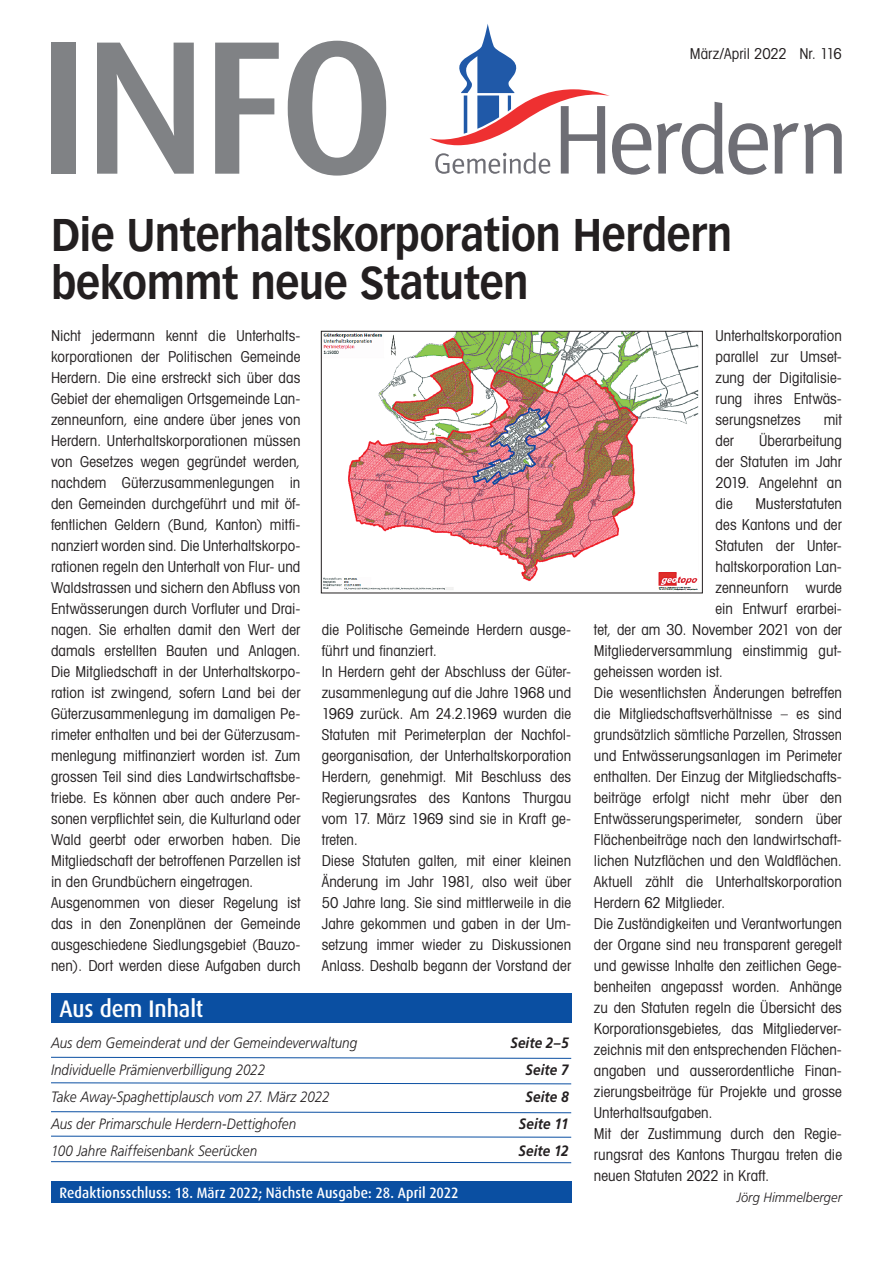
<style>
.page{position:relative;width:893px;height:1263px;background:#fff}
.page>*{position:absolute;margin:0;border:0;box-sizing:border-box;transform-origin:0 0}
.t1{font:500 190.5px "Dax";color:#808285}
.t2{font:700 45px/48px "Vectora LH";letter-spacing:-.01em;color:#231f20;scale:.9 1}
.t3{font:500 24px "Dax";color:#fff;scale:.92 1}
.t4{font:condensed 15px/21px "Avant Garde";letter-spacing:.005em;color:#231f20}
.t5{font:italic 300 15px "Frutiger";color:#231f20;scale:.9 1}
.t6{font:condensed 15px "Avant Garde";letter-spacing:.005em;color:#231f20;scale:.96 1}
.t7{font:500 15px "Dax";letter-spacing:.005em;color:#fff;scale:.91 1}
.t8{font:italic 700 15px "Frutiger";letter-spacing:.005em;color:#231f20;scale:.9 1}
.t9{font:italic 300 13.5px "Frutiger";letter-spacing:.005em;color:#231f20;scale:.95 1}
</style>
<div class="page">
<svg style="left:430px;top:24px;width:221px;height:151px"></svg>
<svg style="left:657px;top:102px;width:185px;height:73px"></svg>
<div style="left:51px;top:993px;width:520px;height:30px;background:#0a4fa2"></div>
<svg style="left:51px;top:1056px;width:521px;height:3px"></svg>
<svg style="left:51px;top:1111px;width:521px;height:2px"></svg>
<svg style="left:51px;top:1135px;width:521px;height:3px"></svg>
<svg style="left:51px;top:1161px;width:521px;height:2px"></svg>
<svg style="left:51px;top:1082px;width:521px;height:2px"></svg>
<div style="left:51px;top:1181px;width:520px;height:21px;background:#0a4fa2"></div>
<img style="left:323px;top:333px;width:376px;height:258px">
<div style="left:321px;top:331px;width:382px;height:262px;border:1px solid #231f20"></div>
<h1 class="t1" style="left:37px;top:1px;width:360px">INFO</h1>
<p class="t4" style="left:690px;top:42px;width:154px">März/April 2022 Nr. 116</p>
<h2 class="t2" style="left:51px;top:210px;width:758px">Die Unterhaltskorporation Herdern bekommt neue Statuten</h2>
<p class="t4" style="left:51px;top:325px;width:251px">Nicht jedermann kennt die Unterhalts&shy;korporationen der Politischen Gemeinde Herdern. Die eine erstreckt sich über das Gebiet der ehemaligen Ortsgemeinde Lan&shy;zenneunforn, eine andere über jenes von Herdern. Unterhaltskorporationen müssen von Gesetzes wegen gegründet werden, nachdem Güterzusammenlegungen in den Gemeinden durchgeführt und mit öf&shy;fentlichen Geldern (Bund, Kanton) mitfi&shy;nanziert worden sind. Die Unterhaltskorpo&shy;rationen regeln den Unterhalt von Flur- und Waldstrassen und sichern den Abfluss von Entwässerungen durch Vorfluter und Drai&shy;nagen. Sie erhalten damit den Wert der damals erstellten Bauten und Anlagen.<br>Die Mitgliedschaft in der Unterhaltskorpo&shy;ration ist zwingend, sofern Land bei der Güterzusammenlegung im damaligen Pe&shy;rimeter enthalten und bei der Güterzusam&shy;menlegung mitfinanziert worden ist. Zum grossen Teil sind dies Landwirtschaftsbe&shy;triebe. Es können aber auch andere Per&shy;sonen verpflichtet sein, die Kulturland oder Wald geerbt oder erworben haben. Die Mitgliedschaft der betroffenen Parzellen ist in den Grundbüchern eingetragen.<br>Ausgenommen von dieser Regelung ist das in den Zonenplänen der Gemeinde ausgeschiedene Siedlungsgebiet (Bauzo&shy;nen). Dort werden diese Aufgaben durch</p>
<p class="t4" style="left:715px;top:325px;width:128px;text-align:justify">Unterhaltskorporation parallel zur Umset&shy;zung der Digitalisie&shy;rung ihres Entwäs&shy;serungsnetzes</p>
<p class="t4" style="left:824px;top:409px;width:20px">mit</p>
<p class="t4" style="left:715px;top:430px;width:128px;text-align:justify;text-indent:44px">Überarbeitung der Statuten im Jahr 2019. Angelehnt an die</p>
<p class="t4" style="left:715px;top:430px;width:20px">der</p>
<p class="t4" style="left:755px;top:493px;width:88px">Musterstatuten</p>
<p class="t4" style="left:715px;top:514px;width:128px">des Kantons und der</p>
<p class="t4" style="left:715px;top:535px;width:128px">Statuten der Unter-</p>
<p class="t4" style="left:715px;top:556px;width:128px">haltskorporation Lan-</p>
<p class="t4" style="left:715px;top:577px;width:128px">zenneunforn wurde</p>
<p class="t4" style="left:715px;top:598px;width:128px">ein Entwurf erarbei-</p>
<p class="t4" style="left:594px;top:619px;width:250px">tet, der am 30. November 2021 von der</p>
<p class="t4" style="left:594px;top:640px;width:250px">Mitgliederversammlung einstimmig gut-</p>
<p class="t4" style="left:594px;top:661px;width:131px">geheissen worden ist.</p>
<p class="t4" style="left:594px;top:682px;width:250px">Die wesentlichsten Änderungen betreffen</p>
<p class="t6" style="left:594px;top:704px;width:260px">die Mitgliedschaftsverhältnisse – es sind</p>
<p class="t6" style="left:594px;top:725px;width:260px">grundsätzlich sämtliche Parzellen, Strassen</p>
<p class="t4" style="left:594px;top:745px;width:250px">und Entwässerungsanlagen im Perimeter</p>
<p class="t4" style="left:594px;top:766px;width:250px">enthalten. Der Einzug der Mitgliedschafts-</p>
<p class="t4" style="left:594px;top:787px;width:250px">beiträge erfolgt nicht mehr über den</p>
<p class="t4" style="left:594px;top:808px;width:250px">Entwässerungsperimeter, sondern über</p>
<p class="t4" style="left:594px;top:829px;width:250px">Flächenbeiträge nach den landwirtschaft-</p>
<p class="t4" style="left:594px;top:850px;width:250px">lichen Nutzflächen und den Waldflächen.</p>
<p class="t4" style="left:594px;top:871px;width:250px">Aktuell zählt die Unterhaltskorporation</p>
<p class="t4" style="left:594px;top:892px;width:133px">Herdern 62 Mitglieder.</p>
<p class="t4" style="left:594px;top:913px;width:250px">Die Zuständigkeiten und Verantwortungen</p>
<p class="t4" style="left:594px;top:934px;width:250px">der Organe sind neu transparent geregelt</p>
<p class="t4" style="left:594px;top:955px;width:250px">und gewisse Inhalte den zeitlichen Gege-</p>
<p class="t4" style="left:594px;top:976px;width:250px">benheiten angepasst worden. Anhänge</p>
<p class="t4" style="left:594px;top:997px;width:250px">zu den Statuten regeln die Übersicht des</p>
<p class="t4" style="left:594px;top:1018px;width:250px">Korporationsgebietes, das Mitgliederver-</p>
<p class="t4" style="left:594px;top:1039px;width:250px">zeichnis mit den entsprechenden Flächen-</p>
<p class="t4" style="left:594px;top:1060px;width:250px">angaben und ausserordentliche Finan-</p>
<p class="t4" style="left:594px;top:1081px;width:250px">zierungsbeiträge für Projekte und grosse</p>
<p class="t4" style="left:594px;top:1102px;width:120px">Unterhaltsaufgaben.</p>
<p class="t4" style="left:594px;top:1123px;width:250px">Mit der Zustimmung durch den Regie-</p>
<p class="t4" style="left:594px;top:1144px;width:250px">rungsrat des Kantons Thurgau treten die</p>
<p class="t4" style="left:594px;top:1165px;width:177px">neuen Statuten 2022 in Kraft.</p>
<p class="t9" style="left:737px;top:1189px;width:112px">Jörg Himmelberger</p>
<p class="t4" style="left:322px;top:619px;width:251px">die Politische Gemeinde Herdern ausge&shy;führt und finanziert.<br>In Herdern geht der Abschluss der Güter&shy;zusammenlegung auf die Jahre 1968 und 1969 zurück. Am 24.2.1969 wurden die Statuten mit Perimeterplan der Nachfol&shy;georganisation, der Unterhaltskorporation Herdern, genehmigt. Mit Beschluss des Regierungsrates des Kantons Thurgau vom 17. März 1969 sind sie in Kraft ge&shy;treten.<br>Diese Statuten galten, mit einer kleinen Änderung im Jahr 1981, also weit über 50 Jahre lang. Sie sind mittlerweile in die Jahre gekommen und gaben in der Um&shy;setzung immer wieder zu Diskussionen Anlass. Deshalb begann der Vorstand der</p>
<h3 class="t3" style="left:60px;top:995px;width:158px">Aus dem Inhalt</h3>
<p class="t5" style="left:51px;top:1034px;width:342px">Aus dem Gemeinderat und der Gemeindeverwaltung</p>
<p class="t8" style="left:510px;top:1034px;width:66px">Seite 2–5</p>
<p class="t5" style="left:51px;top:1061px;width:239px">Individuelle Prämienverbilligung 2022</p>
<p class="t8" style="left:525px;top:1061px;width:49px">Seite 7</p>
<p class="t5" style="left:51px;top:1088px;width:311px">Take Away-Spaghettiplausch vom 27. März 2022</p>
<p class="t8" style="left:525px;top:1088px;width:49px">Seite 8</p>
<p class="t5" style="left:51px;top:1115px;width:274px">Aus der Primarschule Herdern-Dettighofen</p>
<p class="t8" style="left:519px;top:1115px;width:57px">Seite 11</p>
<p class="t5" style="left:51px;top:1142px;width:231px">100 Jahre Raiffeisenbank Seerücken</p>
<p class="t8" style="left:518px;top:1142px;width:57px">Seite 12</p>
<p class="t7" style="left:60px;top:1184px;width:440px">Redaktionsschluss: 18. März 2022; Nächste Ausgabe: 28. April 2022</p>
</div>
